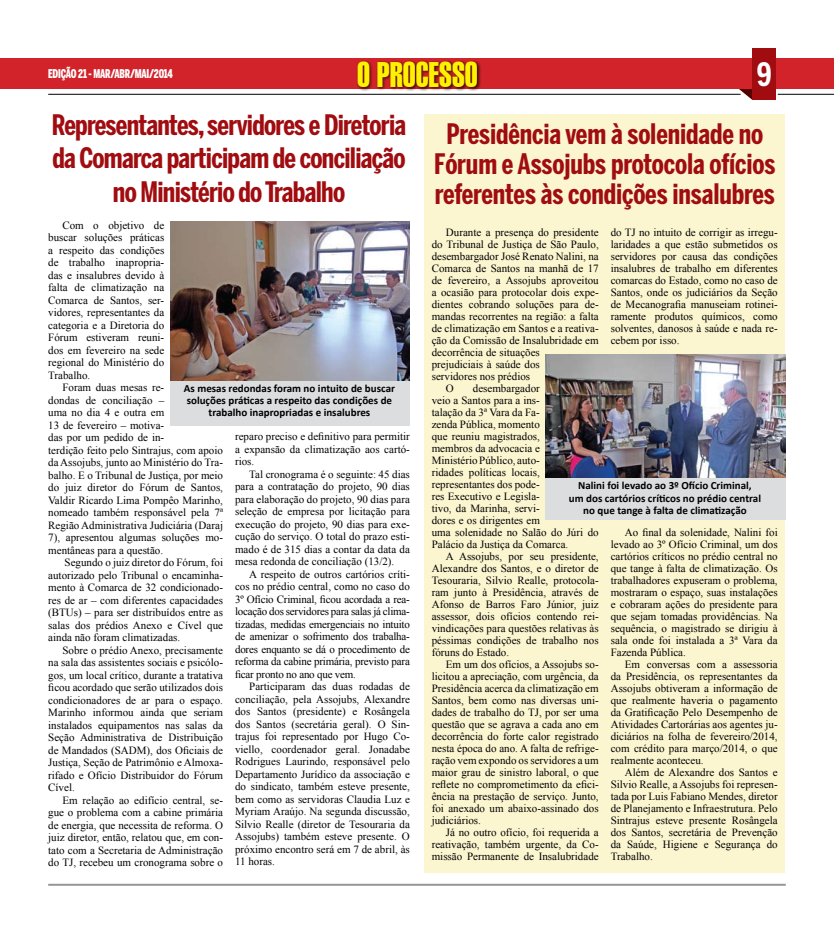
<style>
.page{position:relative;width:834px;height:933px;background:#fff}
.page>*{position:absolute;margin:0;border:0;box-sizing:border-box;transform-origin:0 0}
.t1{font:34.7px "Swiss 911 BT Extra Compressed";color:#fff200}
.t2{font:700 32px "Benton Sans Comp";color:#fff}
.t3{font:700 28px/33.6px "Benton Sans Comp";letter-spacing:-.025em;color:#a00c10;text-align:center}
.t4{font:700 28px/30px "Benton Sans Comp";letter-spacing:-.005em;color:#a00c10;text-align:center}
.t5{font:900 12px "Benton Sans Comp";letter-spacing:-.02em;color:#fff;scale:.9 1}
.t6{font:11px/12.5px "Times New Roman";color:#000;text-align:justify}
.t7{font:700 11px/12.1px "Calibri";color:#000;text-align:center}
</style>
<div class="page">
<div style="left:0;top:59px;width:20px;height:30px;background:#d2232a"></div>
<svg style="left:715px;top:89px;width:37px;height:11px"></svg>
<div style="left:20px;top:59px;width:813px;height:30px;background:#d2232a"></div>
<div style="left:752px;top:49px;width:23px;height:51px;background:#a00c10"></div>
<div style="left:356px;top:60px;width:168px;height:49px;background:#000;opacity:.7"></div>
<hr style="left:777px;top:94px;width:56px;height:1px;background:#000">
<hr style="left:48px;top:94px;width:692px;height:1px;background:#000">
<hr style="left:48px;top:883px;width:737px;height:2px;background:#939598">
<div style="left:424px;top:114px;width:361px;height:759px;background:#fbf5d0"></div>
<img style="left:170px;top:222px;width:240px;height:179px">
<img style="left:545px;top:355px;width:240px;height:123px">
<div style="left:170px;top:381px;width:239px;height:44px;background:#dcddde"></div>
<div style="left:545px;top:478px;width:240px;height:42px;background:#dcddde"></div>
<p class="t5" style="left:48px;top:67px;width:140px">Edição 21 - MAR/ABR/MAI/2014</p>
<h1 class="t1" style="left:357px;top:55px;width:121px">O PROCESSO</h1>
<h2 class="t2" style="left:756px;top:55px;width:16px">9</h2>
<h3 class="t3" style="left:52px;top:108px;width:356px">Representantes, servidores e Diretoria da Comarca participam de conciliação no Ministério do Trabalho</h3>
<h3 class="t4" style="left:434px;top:119px;width:343px">Presidência vem à solenidade no<br>Fórum e Assojubs protocola ofícios referentes às condições insalubres</h3>
<p class="t6" style="left:48px;top:219px;width:118px;text-indent:14px">Com o objetivo de buscar soluções práticas a respeito das condições de trabalho inapropria&shy;das e insalubres devido à falta de climatização na Comarca de Santos, ser&shy;vidores, representantes da categoria e a Diretoria do Fórum estiveram reuni&shy;dos em fevereiro na sede regional do Ministério do Trabalho.</p>
<p class="t6" style="left:48px;top:381px;width:176px;text-align:left;text-indent:14px">Foram duas mesas re-<br>dondas de conciliação –<br>uma no dia 4 e outra em<br>13 de fevereiro – motiva-<br>das por um pedido de in-<br>terdição feito pelo Sintrajus, com apoio da Assojubs, junto ao Ministério do Tra&shy;balho. E o Tribunal de Justiça, por meio do juiz diretor do Fórum de Santos,<br>Valdir Ricardo Lima Pompêo Marinho, nomeado também responsável pela 7ª<br>Região Administrativa Judiciária (Daraj<br>7), apresentou algumas soluções mo&shy;mentâneas para a questão.</p>
<p class="t6" style="left:48px;top:556px;width:176px;text-indent:16px">Segundo o juiz diretor do Fórum, foi autorizado pelo Tribunal o encaminha&shy;mento à Comarca de 32 condicionado&shy;res de ar – com diferentes capacidades (BTUs) – para ser distribuídos entre as salas dos prédios Anexo e Cível que ainda não foram climatizadas.</p>
<p class="t6" style="left:48px;top:643px;width:176px;text-indent:14px">Sobre o prédio Anexo, precisamente na sala das assistentes sociais e psicólo&shy;gos, um local crítico, durante a tratativa ficou acordado que serão utilizados dois condicionadores de ar para o espaço.<br>Marinho informou ainda que seriam instalados equipamentos nas salas da Seção Administrativa de Distribuição de Mandados (SADM), dos Oficiais de Justiça, Seção de Patrimônio e Almoxa&shy;rifado e Ofício Distribuidor do Fórum Cível.</p>
<p class="t6" style="left:48px;top:793px;width:176px;text-indent:14px">Em relação ao edifício central, se&shy;gue o problema com a cabine primária de energia, que necessita de reforma. O juiz diretor, então, relatou que, em con&shy;tato com a Secretaria de Administração do TJ, recebeu um cronograma sobre o</p>
<p class="t7" style="left:184px;top:382px;width:213px">As mesas redondas foram no intuito de buscar soluções práticas a respeito das condições de trabalho inapropriadas e insalubres</p>
<p class="t6" style="left:235px;top:430px;width:176px">reparo preciso e definitivo para permitir a expansão da climatização aos cartó&shy;rios.</p>
<p class="t6" style="left:235px;top:467px;width:176px;text-indent:14px">Tal cronograma é o seguinte: 45 dias para a contratação do projeto, 90 dias para elaboração do projeto, 90 dias para seleção de empresa por licitação para execução do projeto, 90 dias para exe&shy;cução do serviço. O total do prazo esti&shy;mado é de 315 dias a contar da data da mesa redonda de conciliação (13/2).</p>
<p class="t6" style="left:235px;top:567px;width:176px;text-indent:14px">A respeito de outros cartórios críti&shy;cos no prédio central, como no caso do 3º Ofício Criminal, ficou acordada a rea&shy;locação dos servidores para salas já clima&shy;tizadas, medidas emergenciais no intuito de amenizar o sofrimento dos trabalha&shy;dores enquanto se dá o procedimento de reforma da cabine primária, previsto para ficar pronto no ano que vem.</p>
<p class="t6" style="left:235px;top:680px;width:176px;text-indent:14px">Participaram das duas rodadas de conciliação, pela Assojubs, Alexandre dos Santos (presidente) e Rosângela dos Santos (secretária geral). O Sin&shy;trajus foi representado por Hugo Co&shy;viello, coordenador geral. Jonadabe Rodrigues Laurindo, responsável pelo Departamento Jurídico da associação e do sindicato, também esteve presente, bem como as servidoras Claudia Luz e Myriam Araújo. Na segunda discussão, Silvio Realle (diretor de Tesouraria da Assojubs) também esteve presente. O próximo encontro será em 7 de abril, às 11 horas.</p>
<p class="t6" style="left:446px;top:226px;width:154px">Durante a presença do presidente</p>
<p class="t6" style="left:431px;top:238px;width:168px">do Tribunal de Justiça de São Paulo,</p>
<p class="t6" style="left:431px;top:250px;width:168px">desembargador José Renato Nalini, na</p>
<p class="t6" style="left:431px;top:262px;width:168px">Comarca de Santos na manhã de 17</p>
<p class="t6" style="left:431px;top:274px;width:168px">de fevereiro, a Assojubs aproveitou</p>
<p class="t6" style="left:431px;top:286px;width:168px">a ocasião para protocolar dois expe-</p>
<p class="t6" style="left:431px;top:298px;width:168px">dientes cobrando soluções para de-</p>
<p class="t6" style="left:431px;top:310px;width:168px">mandas recorrentes na região: a falta</p>
<p class="t6" style="left:431px;top:322px;width:168px">de climatização em Santos e a reativa-</p>
<p class="t6" style="left:431px;top:334px;width:168px">ção da Comissão de Insalubridade em</p>
<p class="t6" style="left:431px;top:346px;width:110px">decorrência de situações</p>
<p class="t6" style="left:431px;top:358px;width:110px">prejudiciais à saúde dos</p>
<p class="t6" style="left:431px;top:370px;width:100px">servidores nos prédios</p>
<p class="t6" style="left:446px;top:382px;width:9px">O</p>
<p class="t6" style="left:610px;top:226px;width:168px;line-height:12px">do TJ no intuito de corrigir as irregu&shy;laridades a que estão submetidos os servidores por causa das condições insalubres de trabalho em diferentes comarcas do Estado, como no caso de Santos, onde os judiciários da Seção de Mecanografia manuseiam rotinei&shy;ramente produtos químicos, como solventes, danosos à saúde e nada re&shy;cebem por isso.</p>
<p class="t6" style="left:431px;top:382px;width:168px;line-height:12px;text-align:left;text-indent:41px">desembargador<br>veio a Santos para a ins-<br>talação da 3ª Vara da Fa-<br>zenda Pública, momento<br>que reuniu magistrados,<br>membros da advocacia e<br>Ministério Público, auto-<br>ridades políticas locais, representantes dos pode-<br>res Executivo e Legisla-<br>tivo, da Marinha, servi-<br>dores e os dirigentes em<br>uma solenidade no Salão do Júri do<br>Palácio da Justiça da Comarca.</p>
<p class="t6" style="left:431px;top:550px;width:168px;line-height:12px;text-indent:14px">A Assojubs, por seu presidente, Alexandre dos Santos, e o diretor de Tesouraria, Silvio Realle, protocola&shy;ram junto à Presidência, através de Afonso de Barros Faro Júnior, juiz assessor, dois ofícios contendo rei&shy;vindicações para questões relativas às péssimas condições de trabalho nos fóruns do Estado.</p>
<p class="t6" style="left:431px;top:658px;width:168px;line-height:12px;text-indent:14px">Em um dos ofícios, a Assojubs so&shy;licitou a apreciação, com urgência, da Presidência acerca da climatização em Santos, bem como nas diversas uni&shy;dades de trabalho do TJ, por ser uma questão que se agrava a cada ano em decorrência do forte calor registrado nesta época do ano. A falta de refrige&shy;ração vem expondo os servidores a um maior grau de sinistro laboral, o que reflete no comprometimento da efici&shy;ência na prestação de serviço. Junto, foi anexado um abaixo-assinado dos judiciários.</p>
<p class="t6" style="left:431px;top:826px;width:168px;line-height:12px;text-indent:14px">Já no outro ofício, foi requerida a reativação, também urgente, da Co&shy;missão Permanente de Insalubridade</p>
<p class="t7" style="left:568px;top:480px;width:194px">Nalini foi levado ao 3º Ofício Criminal,<br>um dos cartórios críticos no prédio central no que tange à falta de climatização</p>
<p class="t6" style="left:610px;top:526px;width:168px;line-height:12px;text-indent:14px">Ao final da solenidade, Nalini foi levado ao 3º Ofício Criminal, um dos cartórios críticos no prédio central no que tange à falta de climatização. Os trabalhadores expuseram o problema, mostraram o espaço, suas instalações e cobraram ações do presidente para que sejam tomadas providências. Na sequência, o magistrado se dirigiu à sala onde foi instalada a 3ª Vara da Fazenda Pública.</p>
<p class="t6" style="left:610px;top:658px;width:168px;line-height:12px;text-indent:14px">Em conversas com a assessoria da Presidência, os representantes da Assojubs obtiveram a informação de que realmente haveria o pagamento da Gratificação Pelo Desempenho de Atividades Cartorárias aos agentes ju&shy;diciários na folha de fevereiro/2014, com crédito para março/2014, o que realmente aconteceu.</p>
<p class="t6" style="left:610px;top:766px;width:168px;line-height:12px;text-indent:14px">Além de Alexandre dos Santos e Silvio Realle, a Assojubs foi represen&shy;tada por Luis Fabiano Mendes, diretor de Planejamento e Infraestrutura. Pelo Sintrajus esteve presente Rosângela dos Santos, secretária de Prevenção da Saúde, Higiene e Segurança do Trabalho.</p>
</div>
